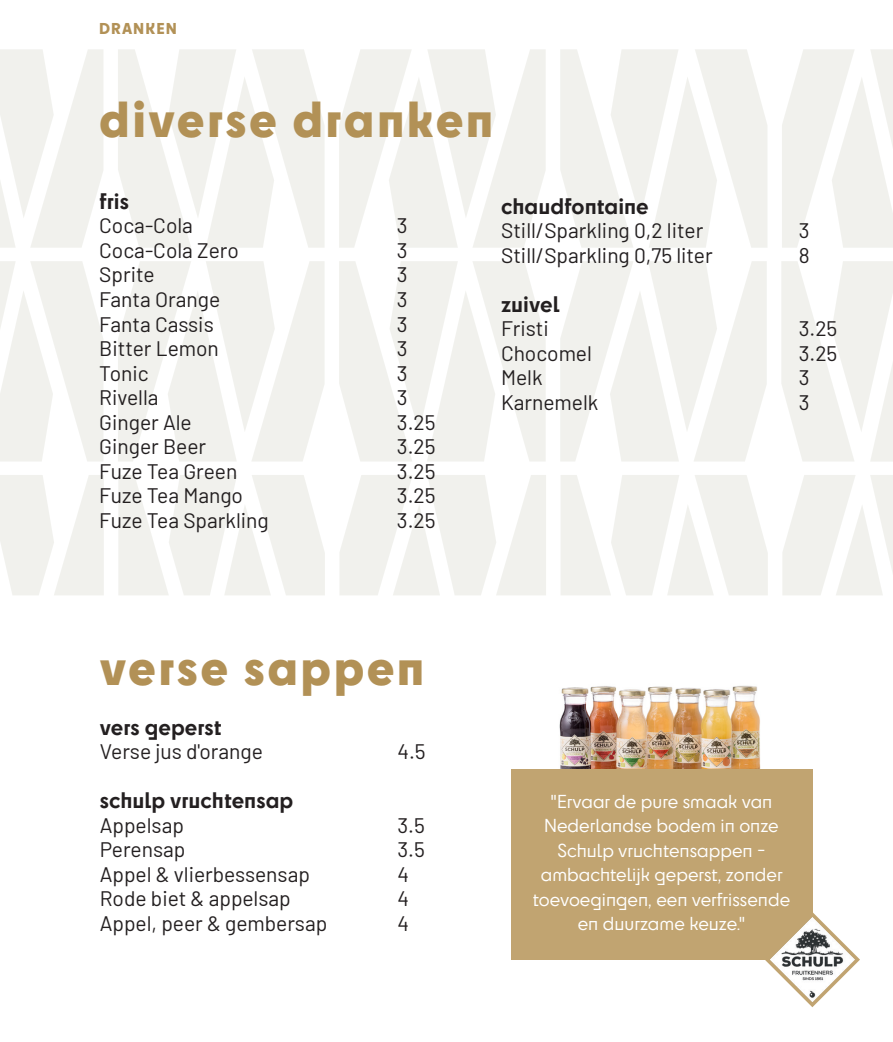
<style>
.page{position:relative;width:893px;height:1042px;background:#fff}
.page>*{position:absolute;margin:0;border:0;box-sizing:border-box;transform-origin:0 0}
.t1{font:800 47.25px "Cy";letter-spacing:.05em;color:#b29156}
.gerecht_omschrijving{font:21px "Barlow";color:#231f20}
.gerecht{font:700 21px "Cy";color:#231f20}
.t2{font:17.5px/24.5px "Cy";color:#fff;text-align:center}
.Alineastijl_1{font:800 14.7px "Cy";letter-spacing:.07em;color:#b29156}
</style>
<div class="page">
<img style="left:559px;top:685px;width:202px;height:83px">
<div style="left:511px;top:768px;width:301px;height:191px;background:#c1a471"></div>
<svg style="left:0;top:475px;width:104px;height:120px"></svg>
<svg style="left:118px;top:475px;width:207px;height:120px"></svg>
<svg style="left:340px;top:475px;width:206px;height:120px"></svg>
<svg style="left:561px;top:475px;width:207px;height:120px"></svg>
<svg style="left:782px;top:475px;width:111px;height:120px"></svg>
<svg style="left:118px;top:261px;width:207px;height:200px"></svg>
<svg style="left:339px;top:261px;width:207px;height:200px"></svg>
<svg style="left:560px;top:261px;width:207px;height:200px"></svg>
<svg style="left:0;top:261px;width:103px;height:200px"></svg>
<svg style="left:0;top:49px;width:103px;height:199px"></svg>
<svg style="left:118px;top:49px;width:207px;height:199px"></svg>
<svg style="left:339px;top:49px;width:207px;height:199px"></svg>
<svg style="left:781px;top:261px;width:112px;height:201px"></svg>
<svg style="left:560px;top:49px;width:207px;height:199px"></svg>
<svg style="left:782px;top:49px;width:111px;height:199px"></svg>
<svg style="left:762px;top:909px;width:98px;height:98px"></svg>
<p class="Alineastijl_1" style="left:99px;top:17px;width:79px">DRANKEN</p>
<p class="t1" style="left:99px;top:82px;width:396px">diverse dranken</p>
<p class="gerecht" style="left:99px;top:185px;width:31px">fris</p>
<p class="gerecht_omschrijving" style="left:99px;top:211px;width:95px">Coca-Cola</p>
<p class="gerecht_omschrijving" style="left:397px;top:211px;width:12px">3</p>
<p class="gerecht_omschrijving" style="left:99px;top:235px;width:141px">Coca-Cola Zero</p>
<p class="gerecht_omschrijving" style="left:397px;top:235px;width:12px">3</p>
<p class="gerecht_omschrijving" style="left:99px;top:260px;width:57px">Sprite</p>
<p class="gerecht_omschrijving" style="left:397px;top:260px;width:12px">3</p>
<p class="gerecht_omschrijving" style="left:99px;top:284px;width:123px">Fanta Orange</p>
<p class="gerecht_omschrijving" style="left:397px;top:284px;width:12px">3</p>
<p class="gerecht_omschrijving" style="left:99px;top:309px;width:116px">Fanta Cassis</p>
<p class="gerecht_omschrijving" style="left:397px;top:309px;width:12px">3</p>
<p class="gerecht_omschrijving" style="left:99px;top:333px;width:121px">Bitter Lemon</p>
<p class="gerecht_omschrijving" style="left:397px;top:333px;width:12px">3</p>
<p class="gerecht_omschrijving" style="left:99px;top:358px;width:51px">Tonic</p>
<p class="gerecht_omschrijving" style="left:397px;top:358px;width:12px">3</p>
<p class="gerecht_omschrijving" style="left:99px;top:382px;width:61px">Rivella</p>
<p class="gerecht_omschrijving" style="left:397px;top:382px;width:12px">3</p>
<p class="gerecht_omschrijving" style="left:99px;top:407px;width:94px">Ginger Ale</p>
<p class="gerecht_omschrijving" style="left:397px;top:407px;width:40px">3.25</p>
<p class="gerecht_omschrijving" style="left:99px;top:431px;width:109px">Ginger Beer</p>
<p class="gerecht_omschrijving" style="left:397px;top:431px;width:40px">3.25</p>
<p class="gerecht_omschrijving" style="left:99px;top:456px;width:140px">Fuze Tea Green</p>
<p class="gerecht_omschrijving" style="left:397px;top:456px;width:40px">3.25</p>
<p class="gerecht_omschrijving" style="left:99px;top:480px;width:145px">Fuze Tea Mango</p>
<p class="gerecht_omschrijving" style="left:397px;top:480px;width:40px">3.25</p>
<p class="gerecht_omschrijving" style="left:99px;top:505px;width:171px">Fuze Tea Sparkling</p>
<p class="gerecht_omschrijving" style="left:397px;top:505px;width:40px">3.25</p>
<p class="gerecht" style="left:501px;top:190px;width:149px">chaudfontaine</p>
<p class="gerecht_omschrijving" style="left:501px;top:215px;width:204px">Still/Sparkling 0,2 liter</p>
<p class="gerecht_omschrijving" style="left:799px;top:215px;width:12px">3</p>
<p class="gerecht_omschrijving" style="left:501px;top:240px;width:213px">Still/Sparkling 0,75 liter</p>
<p class="gerecht_omschrijving" style="left:799px;top:240px;width:12px">8</p>
<p class="gerecht" style="left:501px;top:288px;width:60px">zuivel</p>
<p class="gerecht_omschrijving" style="left:501px;top:313px;width:49px">Fristi</p>
<p class="gerecht_omschrijving" style="left:799px;top:313px;width:40px">3.25</p>
<p class="gerecht_omschrijving" style="left:501px;top:338px;width:92px">Chocomel</p>
<p class="gerecht_omschrijving" style="left:799px;top:338px;width:40px">3.25</p>
<p class="gerecht_omschrijving" style="left:501px;top:362px;width:43px">Melk</p>
<p class="gerecht_omschrijving" style="left:799px;top:362px;width:12px">3</p>
<p class="gerecht_omschrijving" style="left:501px;top:387px;width:99px">Karnemelk</p>
<p class="gerecht_omschrijving" style="left:799px;top:387px;width:12px">3</p>
<p class="t1" style="left:100px;top:630px;width:326px">verse sappen</p>
<p class="gerecht" style="left:100px;top:711px;width:123px">vers geperst</p>
<p class="gerecht_omschrijving" style="left:100px;top:736px;width:165px">Verse jus d'orange</p>
<p class="gerecht_omschrijving" style="left:397px;top:736px;width:30px">4.5</p>
<p class="gerecht" style="left:100px;top:784px;width:195px">schulp vruchtensap</p>
<p class="gerecht_omschrijving" style="left:100px;top:810px;width:86px">Appelsap</p>
<p class="gerecht_omschrijving" style="left:397px;top:810px;width:29px">3.5</p>
<p class="gerecht_omschrijving" style="left:100px;top:834px;width:87px">Perensap</p>
<p class="gerecht_omschrijving" style="left:397px;top:834px;width:29px">3.5</p>
<p class="gerecht_omschrijving" style="left:100px;top:859px;width:212px">Appel &amp; vlierbessensap</p>
<p class="gerecht_omschrijving" style="left:397px;top:859px;width:13px">4</p>
<p class="gerecht_omschrijving" style="left:100px;top:883px;width:193px">Rode biet &amp; appelsap</p>
<p class="gerecht_omschrijving" style="left:397px;top:883px;width:13px">4</p>
<p class="gerecht_omschrijving" style="left:100px;top:908px;width:229px">Appel, peer &amp; gembersap</p>
<p class="gerecht_omschrijving" style="left:397px;top:908px;width:13px">4</p>
<p class="t2" style="left:544px;top:788px;width:236px">"Ervaar de pure smaak van<br>Nederlandse bodem in onze<br>Schulp vruchtensappen -</p>
<p class="t2" style="left:541px;top:861px;width:243px">ambachtelijk geperst, zonder</p>
<p class="t2" style="left:533px;top:886px;width:259px">toevoegingen, een verfrissende en duurzame keuze."</p>
</div>
